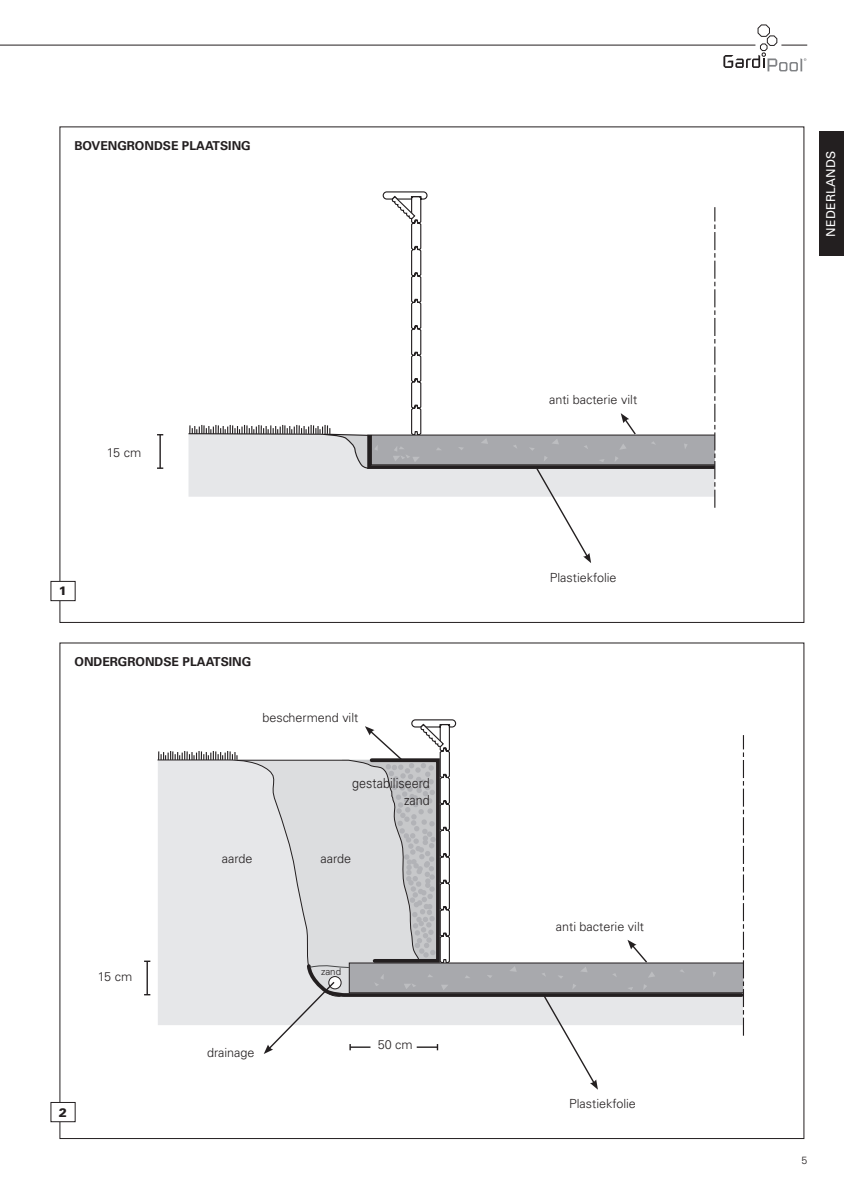
<style>
.page{position:relative;width:844px;height:1191px;background:#fff}
.page>*{position:absolute;margin:0;border:0;box-sizing:border-box;transform-origin:0 0}
.t1{font:300 13.83px/16.6px "Univers LT Std";color:#231f20;text-align:right;scale:.9 1}
.t2{font:300 12.6px "Univers LT Std";color:#231f20}
.t3{font:700 12.25px "Univers LT Std";color:#231f20}
.t4{font:12.25px "Univers LT Std";letter-spacing:.02em;color:#fff}
.t5{font:900 12.25px "Univers LT Std";color:#231f20}
.t6{font:300 10.5px "Univers LT Std";color:#231f20}
.t7{font:300 9.8px "Univers LT Std";color:#231f20}
</style>
<div class="page">
<div style="left:819px;top:131px;width:24px;height:124px;background:#231f20"></div>
<hr style="left:0;top:45px;width:755px;height:1px;background:#231f20">
<svg style="left:723px;top:24px;width:84px;height:47px"></svg>
<hr style="left:159px;top:435px;width:2px;height:33px;background:#231f20">
<svg style="left:157px;top:467px;width:6px;height:2px"></svg>
<svg style="left:188px;top:191px;width:527px;height:372px"></svg>
<div style="left:456px;top:998px;width:286px;height:27px;background:#e6e7e9"></div>
<svg style="left:456px;top:962px;width:286px;height:36px;background:#96969a"></svg>
<svg style="left:464px;top:975px;width:6px;height:3px"></svg>
<svg style="left:486px;top:974px;width:6px;height:4px"></svg>
<svg style="left:509px;top:966px;width:7px;height:5px"></svg>
<svg style="left:643px;top:984px;width:4px;height:6px"></svg>
<svg style="left:612px;top:973px;width:4px;height:4px"></svg>
<svg style="left:712px;top:971px;width:4px;height:6px"></svg>
<svg style="left:627px;top:987px;width:6px;height:3px"></svg>
<svg style="left:679px;top:969px;width:5px;height:3px"></svg>
<svg style="left:647px;top:971px;width:8px;height:6px"></svg>
<svg style="left:742px;top:735px;width:1px;height:300px"></svg>
<hr style="left:146px;top:961px;width:2px;height:33px;background:#231f20">
<svg style="left:541px;top:966px;width:56px;height:123px"></svg>
<svg style="left:627px;top:940px;width:21px;height:24px"></svg>
<svg style="left:158px;top:719px;width:298px;height:335px"></svg>
<div style="left:51px;top:581px;width:24px;height:20px;border:1px solid #231f20"></div>
<div style="left:51px;top:1102px;width:24px;height:20px;border:1px solid #231f20"></div>
<p class="t3" style="left:74px;top:139px;width:176px">BOVENGRONDSE PLAATSING</p>
<p class="t2" style="left:107px;top:445px;width:36px">15 cm</p>
<p class="t5" style="left:59px;top:583px;width:10px">1</p>
<p class="t3" style="left:74px;top:655px;width:176px">ONDERGRONDSE PLAATSING</p>
<p class="t2" style="left:262px;top:709px;width:97px">beschermend vilt</p>
<p class="t1" style="left:352px;top:775px;width:88px">gestabiliseerd zand</p>
<p class="t2" style="left:222px;top:851px;width:32px">aarde</p>
<p class="t2" style="left:320px;top:851px;width:32px">aarde</p>
<p class="t2" style="left:98px;top:968px;width:36px">15 cm</p>
<p class="t5" style="left:59px;top:1104px;width:10px">2</p>
<p class="t2" style="left:207px;top:1044px;width:49px">drainage</p>
<p class="t7" style="left:321px;top:965px;width:22px">zand</p>
<p class="t2" style="left:377px;top:1037px;width:36px">50 cm</p>
<p class="t2" style="left:549px;top:392px;width:90px">anti bacterie vilt</p>
<p class="t2" style="left:549px;top:570px;width:68px">Plastiekfolie</p>
<p class="t2" style="left:555px;top:918px;width:90px">anti bacterie vilt</p>
<p class="t2" style="left:569px;top:1096px;width:68px">Plastiekfolie</p>
<p class="t4" style="left:823px;top:236px;width:87px;rotate:-90deg">NEDERLANDS</p>
<p class="t6" style="left:801px;top:1153px;width:7px">5</p>
</div>
